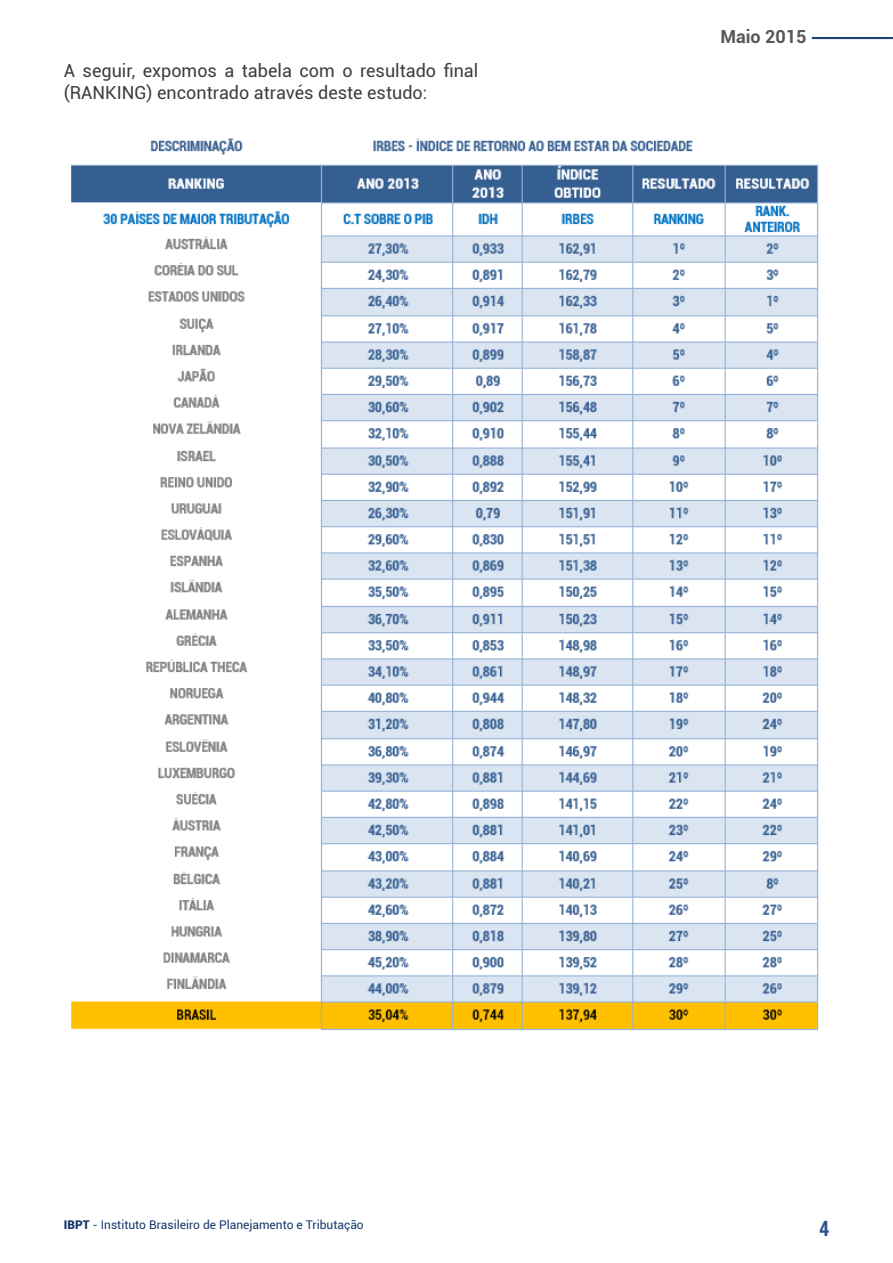
<style>
.page{position:relative;width:893px;height:1263px;background:#fff}
.page>*{position:absolute;margin:0;border:0;box-sizing:border-box;transform-origin:0 0}
.t1{font:700 condensed 21px "Open Sans";color:#2f518b}
.t2{font:18px/21.6px "Roboto";color:#3e3e3f}
.t3{font:700 18px "Roboto";color:#57585a}
.t4{font:12px "Roboto";color:#18376c}
.s1{font-weight:900}
</style>
<div class="page">
<hr style="left:812px;top:37px;width:81px;height:2px;background:#234475">
<img style="left:71px;top:138px;width:748px;height:892px">
<p class="t2" style="left:64px;top:59px;width:416px">A seguir, expomos a tabela com o resultado final (RANKING) encontrado através deste estudo:</p>
<p class="t3" style="left:720px;top:24px;width:88px">Maio 2015</p>
<p class="t4" style="left:64px;top:1216px;width:301px"><span class="s1">IBPT</span> - Instituto Brasileiro de Planejamento e Tributação</p>
<p class="t1" style="left:819px;top:1214px;width:11px">4</p>
</div>
